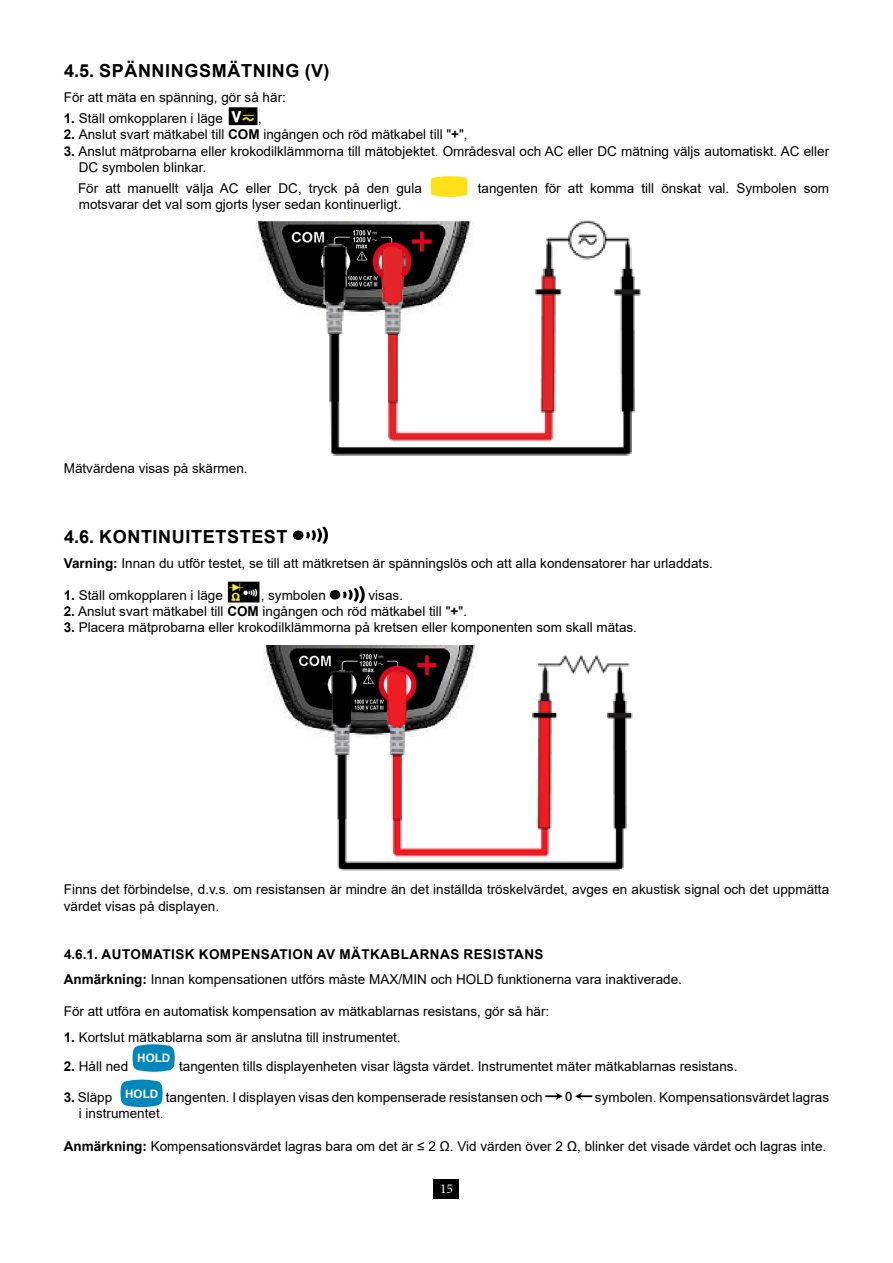
<style>
.page{position:relative;width:893px;height:1263px;background:#fff}
.page>*{position:absolute;margin:0;border:0;box-sizing:border-box;transform-origin:0 0}
.t1{font:700 18px "Arial";letter-spacing:.035em;color:#000}
.t2{font:13.5px/16.2px "Arial";color:#000}
.t3{font:13.5px "Minion Pro";color:#fff}
.t4{font:500 12.9px "Helvetica Neue";color:#000}
.t5{font:700 11.7px "Arial";color:#fff}
.s1{font-weight:700}
</style>
<div class="page">
<div style="left:434px;top:1179px;width:25px;height:19px;background:#000"></div>
<img style="left:228px;top:107px;width:30px;height:19px">
<img style="left:430px;top:176px;width:38px;height:22px">
<img style="left:256px;top:220px;width:386px;height:236px">
<svg style="left:293px;top:526px;width:35px;height:18px"></svg>
<img style="left:227px;top:581px;width:33px;height:22px">
<svg style="left:330px;top:586px;width:35px;height:17px"></svg>
<img style="left:264px;top:645px;width:369px;height:226px">
<svg style="left:133px;top:1044px;width:42px;height:28px"></svg>
<svg style="left:120px;top:1079px;width:43px;height:28px"></svg>
<svg style="left:545px;top:1092px;width:18px;height:8px"></svg>
<svg style="left:575px;top:1092px;width:17px;height:8px"></svg>
<h1 class="t1" style="left:64px;top:58px;width:267px">4.5. SPÄNNINGSMÄTNING (V)</h1>
<p class="t2" style="left:64px;top:89px;width:224px">För att mäta en spänning, gör så här:</p>
<p class="t2" style="left:64px;top:110px;width:161px"><span class="s1">1.</span> Ställ omkopplaren i läge</p>
<p class="t2" style="left:258px;top:110px;width:5px">,</p>
<p class="t2" style="left:64px;top:127px;width:405px"><span class="s1">2.</span> Anslut svart mätkabel till <span class="s1">COM</span> ingången och röd mätkabel till "<span class="s1">+</span>",</p>
<p class="t2" style="left:79px;top:143px;width:752px;text-indent:-15px"><span class="s1">3.</span> Anslut mätprobarna eller krokodilklämmorna till mätobjektet. Områdesval och AC eller DC mätning väljs automatiskt. AC eller<br>DC symbolen blinkar.</p>
<p class="t2" style="left:78px;top:180px;width:345px">För att manuellt välja AC eller DC, tryck på den gula</p>
<p class="t2" style="left:478px;top:180px;width:353px">tangenten för att komma till önskat val. Symbolen som</p>
<p class="t2" style="left:79px;top:196px;width:324px">motsvarar det val som gjorts lyser sedan kontinuerligt.</p>
<p class="t2" style="left:64px;top:460px;width:185px">Mätvärdena visas på skärmen.</p>
<h1 class="t1" style="left:64px;top:524px;width:225px">4.6. KONTINUITETSTEST</h1>
<p class="t2" style="left:64px;top:555px;width:651px"><span class="s1">Varning:</span> Innan du utför testet, se till att mätkretsen är spänningslös och att alla kondensatorer har urladdats.</p>
<p class="t2" style="left:64px;top:587px;width:161px"><span class="s1">1.</span> Ställ omkopplaren i läge</p>
<p class="t2" style="left:261px;top:587px;width:67px">, symbolen</p>
<p class="t2" style="left:369px;top:587px;width:36px">visas.</p>
<p class="t2" style="left:64px;top:603px;width:405px"><span class="s1">2.</span> Anslut svart mätkabel till <span class="s1">COM</span> ingången och röd mätkabel till "<span class="s1">+</span>".</p>
<p class="t2" style="left:64px;top:619px;width:575px"><span class="s1">3.</span> Placera mätprobarna eller krokodilklämmorna på kretsen eller komponenten som skall mätas.</p>
<p class="t2" style="left:64px;top:881px;width:767px">Finns det förbindelse, d.v.s. om resistansen är mindre än det inställda tröskelvärdet, avges en akustisk signal och det uppmätta värdet visas på displayen.</p>
<p class="t2" style="left:64px;top:942px;width:620px;line-height:24.8px"><span class="s1">4.6.1. AUTOMATISK KOMPENSATION AV MÄTKABLARNAS RESISTANS<br>Anmärkning:</span> Innan kompensationen utförs måste MAX/MIN och HOLD funktionerna vara inaktiverade.</p>
<p class="t2" style="left:64px;top:1003px;width:487px">För att utföra en automatisk kompensation av mätkablarnas resistans, gör så här:</p>
<p class="t2" style="left:64px;top:1028px;width:338px"><span class="s1">1.</span> Kortslut mätkablarna som är anslutna till instrumentet.</p>
<p class="t2" style="left:64px;top:1058px;width:66px"><span class="s1">2.</span> Håll ned</p>
<p class="t5" style="left:137px;top:1050px;width:35px">HOLD</p>
<p class="t2" style="left:179px;top:1058px;width:560px">tangenten tills displayenheten visar lägsta värdet. Instrumentet mäter mätkablarnas resistans.</p>
<p class="t2" style="left:64px;top:1089px;width:480px"><span class="s1">3.</span> Släpp <sup>HOLD</sup> tangenten. I displayen visas den kompenserade resistansen och</p>
<p class="t4" style="left:565px;top:1088px;width:9px">0</p>
<p class="t2" style="left:595px;top:1089px;width:236px">symbolen. Kompensationsvärdet lagras</p>
<p class="t2" style="left:79px;top:1105px;width:86px">i instrumentet.</p>
<p class="t2" style="left:64px;top:1137px;width:764px"><span class="s1">Anmärkning:</span> Kompensationsvärdet lagras bara om det är ≤ 2 Ω. Vid värden över 2 Ω, blinker det visade värdet och lagras inte.</p>
<p class="t3" style="left:440px;top:1180px;width:14px">15</p>
</div>
